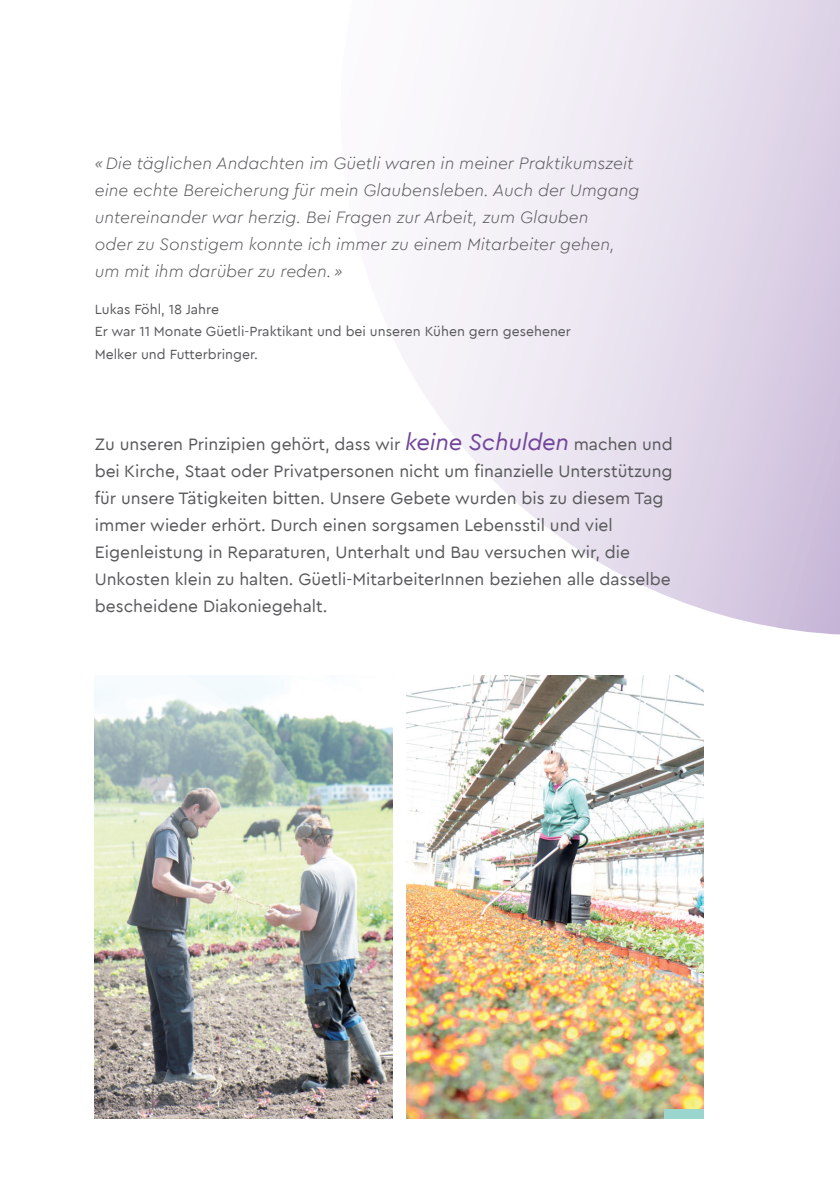
<style>
.page{position:relative;width:840px;height:1191px;background:#fff}
.page>*{position:absolute;margin:0;border:0;box-sizing:border-box;transform-origin:0 0}
.Fließtext{font:17.4px/27px "Cera PRO";color:#57585a}
.Direkte_Aussagen{font:italic 300 17.4px/27px "Cera PRO";color:#57585a}
.Fließtext-2{font:14px/22.6px "Cera PRO";color:#57585a}
.s1{font-style:italic;font-size:24px;color:#72469b}
</style>
<div class="page">
<img style="left:406px;top:703px;width:297px;height:416px">
<img style="left:384px;top:727px;width:9px;height:392px">
<div style="left:663px;top:1109px;width:40px;height:10px;background:#9ad6cd"></div>
<svg style="left:399px;top:0;width:440px;height:703px"></svg>
<div style="left:399px;top:0;width:207px;height:203px;background:#f5f2f8"></div>
<img style="left:94px;top:675px;width:290px;height:444px">
<p class="Direkte_Aussagen" style="left:95px;top:149px;width:546px">« Die täglichen Andachten im Güetli waren in meiner Praktikumszeit eine echte Bereicherung für mein Glaubensleben. Auch der Umgang untereinander war herzig. Bei Fragen zur Arbeit, zum Glauben<br>oder zu Sonstigem konnte ich immer zu einem Mitarbeiter gehen, um mit ihm darüber zu reden. »</p>
<p class="Fließtext-2" style="left:95px;top:297px;width:477px">Lukas Föhl, 18 Jahre<br>Er war 11 Monate Güetli-Praktikant und bei unseren Kühen gern gesehener<br>Melker und Futterbringer.</p>
<p class="Fließtext" style="left:95px;top:430px;width:579px">Zu unseren Prinzipien gehört, dass wir <span class="s1">keine Schulden</span> machen und bei Kirche, Staat oder Privatpersonen nicht um finanzielle Unterstützung für unsere Tätigkeiten bitten. Unsere Gebete wurden bis zu diesem Tag immer wieder erhört. Durch einen sorgsamen Lebensstil und viel Eigenleistung in Reparaturen, Unterhalt und Bau versuchen wir, die Unkosten klein zu halten. Güetli-MitarbeiterInnen beziehen alle dasselbe bescheidene Diakoniegehalt.</p>
</div>
